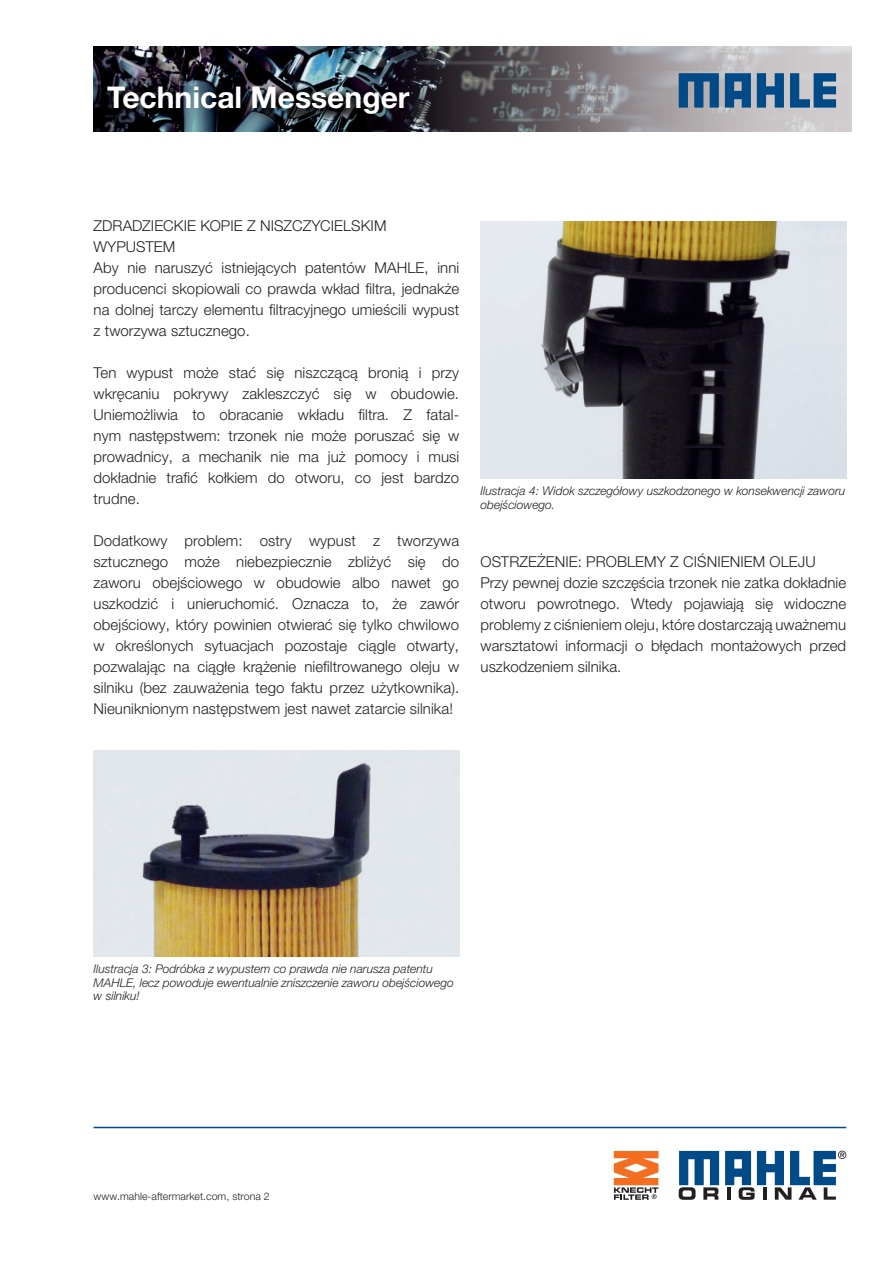
<style>
.page{position:relative;width:893px;height:1263px;background:#fff}
.page>*{position:absolute;margin:0;border:0;box-sizing:border-box;transform-origin:0 0}
.t1{font:700 30px "Helvetica Neue LTW1 G";color:#fff}
.t2{font:300 15px/21px "Helvetica Neue LTW1 G";letter-spacing:.005em;color:#231f20}
.t3{font:italic 300 12px/13.5px "Helvetica Neue LTW1 G";color:#231f20}
.t4{font:300 10.5px "Helvetica Neue LTW1 G";letter-spacing:.005em;color:#231f20}
</style>
<div class="page">
<img style="left:94px;top:47px;width:757px;height:85px">
<svg style="left:679px;top:73px;width:40px;height:35px"></svg>
<svg style="left:757px;top:73px;width:27px;height:35px"></svg>
<svg style="left:790px;top:73px;width:46px;height:35px;background:#47779f"></svg>
<svg style="left:725px;top:73px;width:26px;height:35px"></svg>
<svg style="left:679px;top:1151px;width:40px;height:49px"></svg>
<svg style="left:725px;top:1151px;width:121px;height:49px"></svg>
<hr style="left:94px;top:1127px;width:752px;height:1px;background:#004b87">
<img style="left:94px;top:750px;width:365px;height:206px">
<img style="left:480px;top:221px;width:366px;height:257px">
<svg style="left:614px;top:1151px;width:44px;height:49px"></svg>
<h1 class="t1" style="left:107px;top:86px;width:304px">Technical Messenger</h1>
<p class="t2" style="left:94px;top:217px;width:367px">ZDRADZIECKIE KOPIE Z NISZCZYCIELSKIM WYPUSTEM<br>Aby nie naruszyć istniejących patentów MAHLE, inni producenci skopiowali co prawda wkład filtra, jednakże na dolnej tarczy elementu filtracyjnego umieścili wypust z tworzywa sztucznego.</p>
<p class="t2" style="left:94px;top:364px;width:367px;text-align:justify">Ten wypust może stać się niszczącą bronią i przy wkręcaniu pokrywy zakleszczyć się w obudowie.<br>Uniemożliwia to obracanie wkładu filtra. Z fatal&shy;nym następstwem: trzonek nie może poruszać się w prowadnicy, a mechanik nie ma już pomocy i musi dokładnie trafić kołkiem do otworu, co jest bardzo trudne.</p>
<p class="t2" style="left:94px;top:532px;width:367px;text-align:justify">Dodatkowy problem: ostry wypust z tworzywa sztucznego może niebezpiecznie zbliżyć się do zaworu obejściowego w obudowie albo nawet go uszkodzić i unieruchomić. Oznacza to, że zawór obejściowy, który powinien otwierać się tylko chwilowo w określonych sytuacjach pozostaje ciągle otwarty, pozwalając na ciągłe krążenie niefiltrowanego oleju w silniku (bez zauważenia tego faktu przez użytkownika).<br>Nieuniknionym następstwem jest nawet zatarcie silnika!</p>
<p class="t3" style="left:480px;top:486px;width:366px">Ilustracja 4: Widok szczegółowy uszkodzonego w konsekwencji zaworu obejściowego.</p>
<p class="t2" style="left:480px;top:553px;width:367px">OSTRZEŻENIE: PROBLEMY Z CIŚNIENIEM OLEJU Przy pewnej dozie szczęścia trzonek nie zatka dokładnie otworu powrotnego. Wtedy pojawiają się widoczne problemy z ciśnieniem oleju, które dostarczają uważnemu warsztatowi informacji o błędach montażowych przed uszkodzeniem silnika.</p>
<p class="t3" style="left:94px;top:963px;width:362px">Ilustracja 3: Podróbka z wypustem co prawda nie narusza patentu<br>MAHLE, lecz powoduje ewentualnie zniszczenie zaworu obejściowego w silniku!</p>
<p class="t4" style="left:94px;top:1192px;width:178px">www.mahle-aftermarket.com, strona 2</p>
</div>
